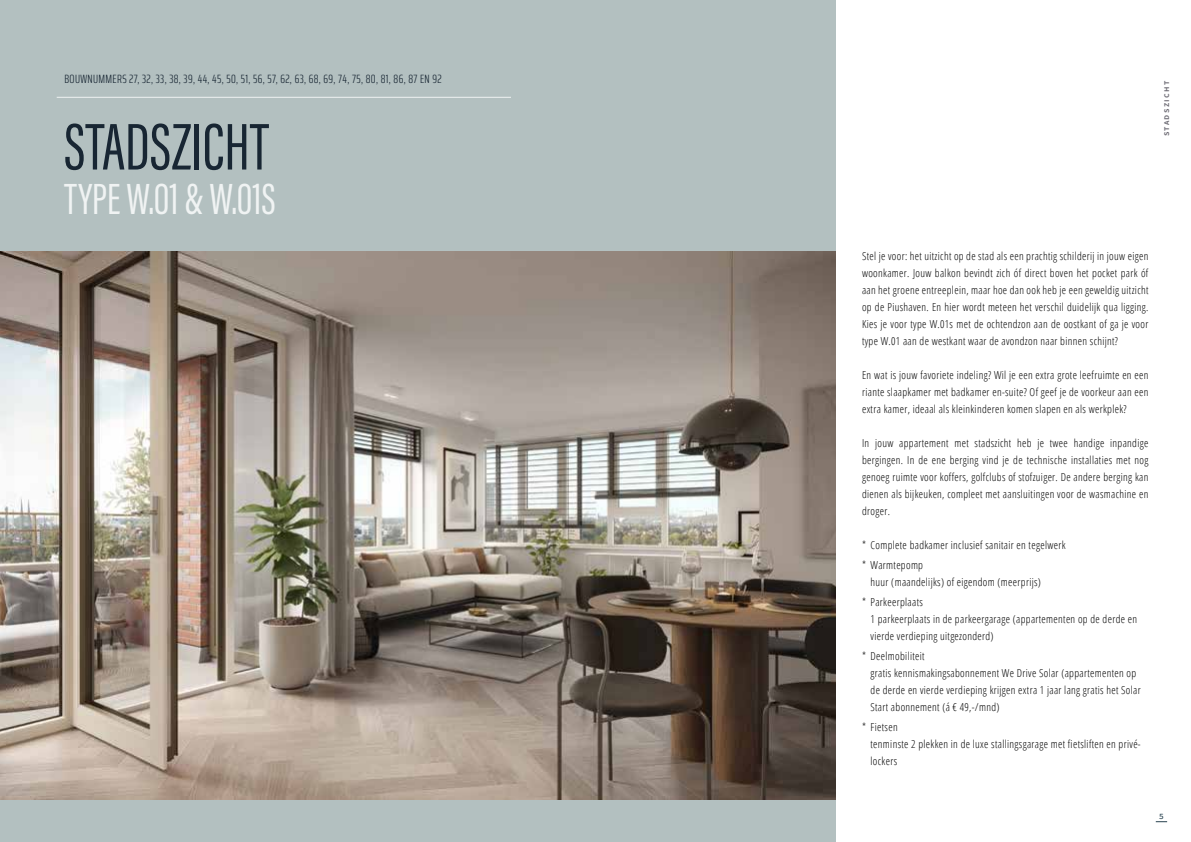
<style>
.page{position:relative;width:1191px;height:842px;background:#fff}
.page>*{position:absolute;margin:0;border:0;box-sizing:border-box;transform-origin:0 0}
.t1{font:68px "Acumin Pro Extra Cond";color:#182633}
.t2{font:45px "Acumin Pro Extra Cond";color:#f0f3f3}
.t3{font:300 extra-condensed 12px "Saira";letter-spacing:.03em;color:#182633}
.t4{font:300 condensed 11px/17px "Open Sans";letter-spacing:.03em;color:#000}
.t5{font:10px "Source Sans Pro";color:#27424f}
.t6{font:600 9px "Source Sans Pro";letter-spacing:.15em;color:#6e6c75}
</style>
<div class="page">
<div style="left:0;top:0;width:835px;height:842px;background:#b3c0c0"></div>
<img style="left:0;top:252px;width:835px;height:547px">
<hr style="left:57px;top:97px;width:454px;height:1px;background:#f0f3f3">
<svg style="left:1155px;top:821px;width:12px;height:1px"></svg>
<p class="t3" style="left:64px;top:70px;width:379px">BOUWNUMMERS 27, 32, 33, 38, 39, 44, 45, 50, 51, 56, 57, 62, 63, 68, 69, 74, 75, 80, 81, 86, 87 EN 92</p>
<h1 class="t1" style="left:64px;top:106px;width:206px">STADSZICHT</h1>
<h2 class="t2" style="left:64px;top:171px;width:213px">TYPE W.01 &amp; W.01S</h2>
<p class="t6" style="left:1160px;top:136px;width:57px;rotate:-90deg">stadszicht</p>
<p class="t4" style="left:862px;top:247px;width:288px;text-align:justify">Stel je voor: het uitzicht op de stad als een prachtig schilderij in jouw eigen woonkamer. Jouw balkon bevindt zich óf direct boven het pocket park óf aan het groene entreeplein, maar hoe dan ook heb je een geweldig uitzicht op de Piushaven. En hier wordt meteen het verschil duidelijk qua ligging.<br>Kies je voor type W.01s met de ochtendzon aan de oostkant of ga je voor type W.01 aan de westkant waar de avondzon naar binnen schijnt?</p>
<p class="t4" style="left:862px;top:366px;width:288px;text-align:justify">En wat is jouw favoriete indeling? Wil je een extra grote leefruimte en een riante slaapkamer met badkamer en-suite? Of geef je de voorkeur aan een extra kamer, ideaal als kleinkinderen komen slapen en als werkplek?</p>
<p class="t4" style="left:862px;top:434px;width:288px;text-align:justify">In jouw appartement met stadszicht heb je twee handige inpandige bergingen. In de ene berging vind je de technische installaties met nog genoeg ruimte voor koffers, golfclubs of stofzuiger. De andere berging kan dienen als bijkeuken, compleet met aansluitingen voor de wasmachine en droger.</p>
<p class="t4" style="left:862px;top:535px;width:205px;line-height:19.8px">* Complete badkamer inclusief sanitair en tegelwerk * Warmtepomp</p>
<p class="t4" style="left:862px;top:572px;width:180px;line-height:19.8px;text-indent:9px">huur (maandelijks) of eigendom (meerprijs) * Parkeerplaats</p>
<p class="t4" style="left:870px;top:610px;width:268px">1 parkeerplaats in de parkeergarage (appartementen op de derde en vierde verdieping uitgezonderd)</p>
<p class="t4" style="left:870px;top:647px;width:272px;text-indent:-9px">* Deelmobiliteit<br>gratis kennismakingsabonnement We Drive Solar (appartementen op de derde en vierde verdieping krijgen extra 1 jaar lang gratis het Solar Start abonnement (á € 49,-/mnd)</p>
<p class="t4" style="left:870px;top:718px;width:272px;text-indent:-9px">* Fietsen<br>tenminste 2 plekken in de luxe stallingsgarage met fietsliften en privé&shy;lockers</p>
<p class="t5" style="left:1159px;top:809px;width:6px">5</p>
</div>
